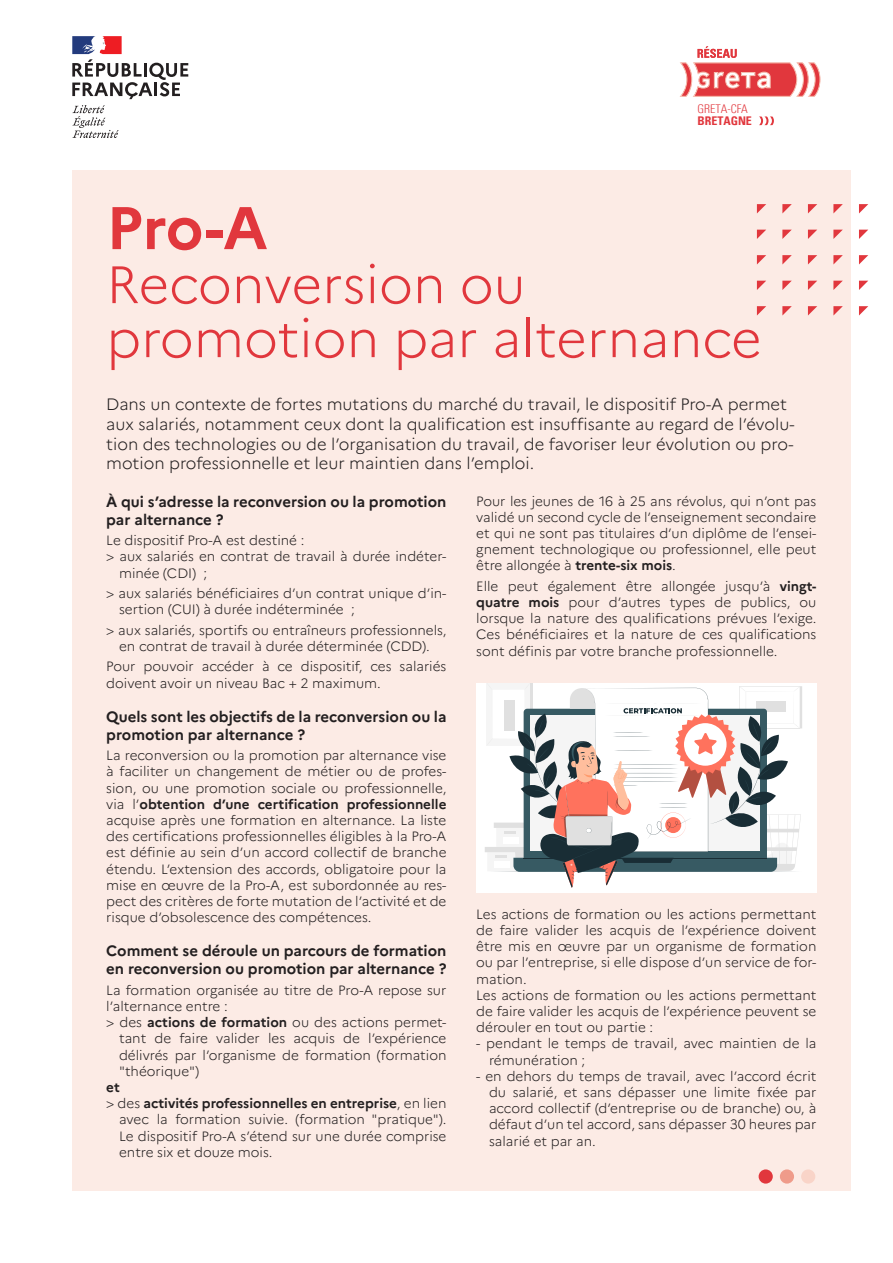
<style>
.page{position:relative;width:893px;height:1263px;background:#fff}
.page>*{position:absolute;margin:0;border:0;box-sizing:border-box;transform-origin:0 0}
.t1{font:700 60px "Marianne";color:#e1373d}
.t2{font:300 52.5px/54px "Marianne";color:#e1373d}
.t3{font:300 16.5px/19.8px "Marianne";color:#231f20}
.t4{font:700 15px/18px "Marianne";color:#231f20}
.t5{font:300 13.5px/16.2px "Marianne";color:#231f20;text-align:justify}
.t6{font:700 13.5px "Marianne";color:#231f20}
.t7{font:300 condensed 12px "Univers";color:#e1373d}
.t8{font:700 condensed 12px "Univers";color:#e1373d}
.s1{font-weight:700}
</style>
<div class="page">
<div style="left:72px;top:170px;width:778px;height:1021px;background:#fcebe5"></div>
<svg style="left:679px;top:46px;width:142px;height:51px"></svg>
<svg style="left:72px;top:105px;width:47px;height:33px"></svg>
<svg style="left:72px;top:36px;width:116px;height:63px"></svg>
<svg style="left:759px;top:116px;width:15px;height:9px"></svg>
<div style="left:476px;top:683px;width:340px;height:210px;background:#fff"></div>
<svg style="left:485px;top:683px;width:317px;height:205px"></svg>
<div style="left:759px;top:1169px;width:14px;height:14px;background:#e1373d;border-radius:50%"></div>
<div style="left:780px;top:1169px;width:14px;height:14px;background:#ef9b8a;border-radius:50%"></div>
<div style="left:801px;top:1169px;width:14px;height:14px;background:#f9d4c8;border-radius:50%"></div>
<svg style="left:757px;top:204px;width:9px;height:9px"></svg>
<svg style="left:782px;top:204px;width:10px;height:9px"></svg>
<svg style="left:808px;top:204px;width:9px;height:9px"></svg>
<svg style="left:833px;top:204px;width:10px;height:9px"></svg>
<svg style="left:859px;top:204px;width:9px;height:9px"></svg>
<svg style="left:757px;top:230px;width:9px;height:9px"></svg>
<svg style="left:782px;top:230px;width:10px;height:9px"></svg>
<svg style="left:808px;top:230px;width:9px;height:9px"></svg>
<svg style="left:833px;top:230px;width:10px;height:9px"></svg>
<svg style="left:859px;top:230px;width:9px;height:9px"></svg>
<svg style="left:757px;top:255px;width:9px;height:9px"></svg>
<svg style="left:782px;top:255px;width:10px;height:9px"></svg>
<svg style="left:808px;top:255px;width:9px;height:9px"></svg>
<svg style="left:833px;top:255px;width:10px;height:9px"></svg>
<svg style="left:859px;top:255px;width:9px;height:9px"></svg>
<svg style="left:757px;top:281px;width:9px;height:9px"></svg>
<svg style="left:782px;top:281px;width:10px;height:9px"></svg>
<svg style="left:808px;top:281px;width:9px;height:9px"></svg>
<svg style="left:833px;top:281px;width:10px;height:9px"></svg>
<svg style="left:859px;top:281px;width:9px;height:9px"></svg>
<svg style="left:757px;top:306px;width:9px;height:9px"></svg>
<svg style="left:782px;top:306px;width:10px;height:9px"></svg>
<svg style="left:808px;top:306px;width:9px;height:9px"></svg>
<svg style="left:833px;top:306px;width:10px;height:9px"></svg>
<svg style="left:859px;top:306px;width:9px;height:9px"></svg>
<p class="t7" style="left:697px;top:101px;width:52px">GRETA-CFA</p>
<p class="t8" style="left:697px;top:113px;width:56px">BRETAGNE</p>
<p class="t1" style="left:106px;top:191px;width:163px">Pro-A</p>
<p class="t2" style="left:106px;top:257px;width:657px">Reconversion ou promotion par alternance</p>
<p class="t3" style="left:106px;top:394px;width:690px">Dans un contexte de fortes mutations du marché du travail, le dispositif Pro-A permet aux salariés, notamment ceux dont la qualification est insuffisante au regard de l’évolu&shy;tion des technologies ou de l’organisation du travail, de favoriser leur évolution ou pro&shy;motion professionnelle et leur maintien dans l’emploi.</p>
<p class="t4" style="left:106px;top:492px;width:342px">À qui s’adresse la reconversion ou la promotion par alternance ?</p>
<p class="t5" style="left:106px;top:532px;width:200px">Le dispositif Pro-A est destiné :</p>
<p class="t5" style="left:119px;top:548px;width:329px;text-indent:-13px">&gt; aux salariés en contrat de travail à durée indéter&shy;minée (CDI) ;</p>
<p class="t5" style="left:119px;top:585px;width:329px;text-indent:-13px">&gt; aux salariés bénéficiaires d’un contrat unique d’in&shy;sertion (CUI) à durée indéterminée ;</p>
<p class="t5" style="left:106px;top:622px;width:342px;text-align:center">&gt; aux salariés, sportifs ou entraîneurs professionnels, en contrat de travail à durée déterminée (CDD).</p>
<p class="t5" style="left:106px;top:658px;width:342px">Pour pouvoir accéder à ce dispositif, ces salariés doivent avoir un niveau Bac + 2 maximum.</p>
<p class="t4" style="left:106px;top:707px;width:342px">Quels sont les objectifs de la reconversion ou la promotion par alternance ?</p>
<p class="t5" style="left:106px;top:747px;width:342px">La reconversion ou la promotion par alternance vise à faciliter un changement de métier ou de profes&shy;sion, ou une promotion sociale ou professionnelle, via l’<span class="s1">obtention d’une certification professionnelle </span>acquise après une formation en alternance. La liste des certifications professionnelles éligibles à la Pro-A est définie au sein d’un accord collectif de branche étendu. L’extension des accords, obligatoire pour la mise en œuvre de la Pro-A, est subordonnée au res&shy;pect des critères de forte mutation de l’activité et de risque d’obsolescence des compétences.</p>
<p class="t4" style="left:106px;top:942px;width:342px">Comment se déroule un parcours de formation en reconversion ou promotion par alternance ?</p>
<p class="t5" style="left:106px;top:982px;width:342px">La formation organisée au titre de Pro-A repose sur l’alternance entre :</p>
<p class="t5" style="left:119px;top:1014px;width:329px;text-indent:-13px">&gt; des <span class="s1">actions de formation</span> ou des actions permet&shy;tant de faire valider les acquis de l’expérience délivrés par l’organisme de formation (formation "théorique")</p>
<p class="t6" style="left:106px;top:1079px;width:15px">et</p>
<p class="t5" style="left:119px;top:1095px;width:329px;text-indent:-13px">&gt; des <span class="s1">activités professionnelles en entreprise</span>, en lien avec la formation suivie. (formation "pratique").<br>Le dispositif Pro-A s’étend sur une durée comprise entre six et douze mois.</p>
<p class="t5" style="left:476px;top:493px;width:342px">Pour les jeunes de 16 à 25 ans révolus, qui n’ont pas validé un second cycle de l’enseignement secondaire et qui ne sont pas titulaires d’un diplôme de l’ensei&shy;gnement technologique ou professionnel, elle peut être allongée à <span class="s1">trente-six mois</span>.</p>
<p class="t5" style="left:476px;top:578px;width:342px">Elle peut également être allongée jusqu’à <span class="s1">vingt&shy;quatre mois</span> pour d’autres types de publics, ou lorsque la nature des qualifications prévues l’exige.<br>Ces bénéficiaires et la nature de ces qualifications sont définis par votre branche professionnelle.</p>
<p class="t5" style="left:476px;top:906px;width:342px">Les actions de formation ou les actions permettant de faire valider les acquis de l’expérience doivent être mis en œuvre par un organisme de formation ou par l’entreprise, si elle dispose d’un service de for&shy;mation.</p>
<p class="t5" style="left:476px;top:987px;width:342px">Les actions de formation ou les actions permettant de faire valider les acquis de l’expérience peuvent se dérouler en tout ou partie :</p>
<p class="t5" style="left:489px;top:1035px;width:329px;text-indent:-13px">- pendant le temps de travail, avec maintien de la rémunération ;</p>
<p class="t5" style="left:489px;top:1068px;width:329px;text-indent:-13px">- en dehors du temps de travail, avec l’accord écrit du salarié, et sans dépasser une limite fixée par accord collectif (d’entreprise ou de branche) ou, à défaut d’un tel accord, sans dépasser 30 heures par salarié et par an.</p>
</div>
